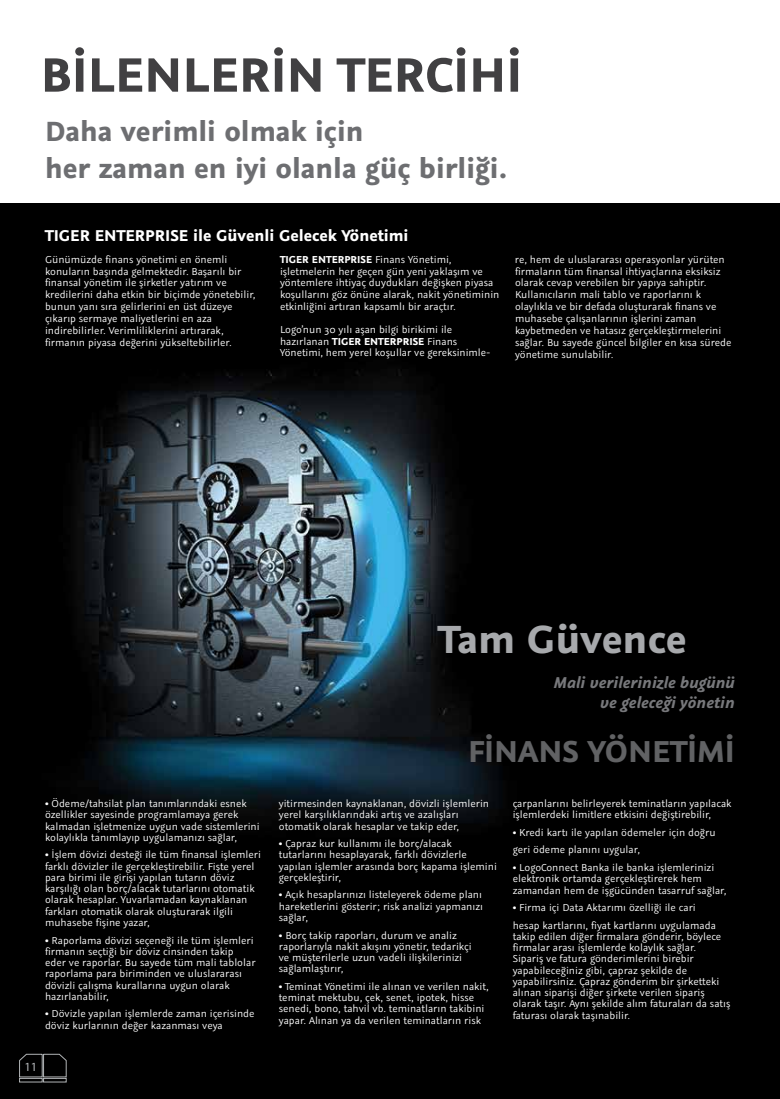
<style>
.page{position:relative;width:780px;height:1099px;background:#fff}
.page>*{position:absolute;margin:0;border:0;box-sizing:border-box;transform-origin:0 0}
.t1{font:700 53.75px "Graublau Sans";color:#414042}
.t2{font:700 43.75px "Graublau Sans";color:#a7a9ac}
.t3{font:700 33.75px "Graublau Sans";color:#616264}
.t4{font:700 31px/37.1px "Graublau Sans";color:#6d6e71}
.t5{font:700 17.5px "Graublau Sans";color:#fff}
.t6{font:italic 700 17.5px/20.2px "Graublau Sans";color:#77787b;text-align:right}
.t7{font:12.5px "Myriad Pro";color:#b1b4b6}
.t8{font:11.25px/11.2px "Graublau Sans";color:#fff}
.s1{font-weight:700}
</style>
<div class="page">
<img style="left:0;top:204px;width:780px;height:894px">
<div style="left:19px;top:1078px;width:23px;height:4px;border:1px solid #b1b4b6"></div>
<svg style="left:19px;top:1053px;width:48px;height:24px"></svg>
<div style="left:43px;top:1078px;width:23px;height:4px;border:1px solid #b1b4b6"></div>
<h1 class="t1" style="left:41px;top:42px;width:483px">BİLENLERİN TERCİHİ</h1>
<h3 class="t4" style="left:45px;top:113px;width:463px">Daha verimli olmak için<br>her zaman en iyi olanla güç birliği.</h3>
<h3 class="t5" style="left:45px;top:224px;width:365px">TIGER ENTERPRISE ile Güvenli Gelecek Yönetimi</h3>
<p class="t8" style="left:45px;top:253px;width:212px;line-height:11.9px">Günümüzde finans yönetimi en önemli konuların başında gelmektedir. Başarılı bir finansal yönetim ile şirketler yatırım ve kredilerini daha etkin bir biçimde yönetebilir, bunun yanı sıra gelirlerini en üst düzeye çıkarıp sermaye maliyetlerini en aza indirebilirler. Verimliliklerini artırarak, firmanın piyasa değerini yükseltebilirler.</p>
<p class="t8" style="left:280px;top:253px;width:221px;line-height:11.9px"><span class="s1">TIGER ENTERPRISE</span> Finans Yönetimi, işletmelerin her geçen gün yeni yaklaşım ve yöntemlere ihtiyaç duydukları değişken piyasa koşullarını göz önüne alarak, nakit yönetiminin etkinliğini artıran kapsamlı bir araçtır.</p>
<p class="t8" style="left:280px;top:323px;width:212px;line-height:11.9px">Logo’nun 30 yılı aşan bilgi birikimi ile hazırlanan <span class="s1">TIGER ENTERPRISE</span> Finans<br>Yönetimi, hem yerel koşullar ve gereksinimle-</p>
<p class="t8" style="left:515px;top:253px;width:218px;line-height:11.9px">re, hem de uluslararası operasyonlar yürüten firmaların tüm finansal ihtiyaçlarına eksiksiz olarak cevap verebilen bir yapıya sahiptir.<br>Kullanıcıların mali tablo ve raporlarını k olaylıkla ve bir defada oluşturarak finans ve muhasebe çalışanlarının işlerini zaman kaybetmeden ve hatasız gerçekleştirmelerini sağlar. Bu sayede güncel bilgiler en kısa sürede yönetime sunulabilir.</p>
<p class="t8" style="left:45px;top:798px;width:216px">• Ödeme/tahsilat plan tanımlarındaki esnek özellikler sayesinde programlamaya gerek kalmadan işletmenize uygun vade sistemlerini kolaylıkla tanımlayıp uygulamanızı sağlar,</p>
<p class="t8" style="left:45px;top:849px;width:217px">• İşlem dövizi desteği ile tüm finansal işlemleri farklı dövizler ile gerçekleştirebilir. Fişte yerel para birimi ile girişi yapılan tutarın döviz karşılığı olan borç/alacak tutarlarını otomatik olarak hesaplar. Yuvarlamadan kaynaklanan farkları otomatik olarak oluşturarak ilgili muhasebe fişine yazar,</p>
<p class="t8" style="left:45px;top:934px;width:212px">• Raporlama dövizi seçeneği ile tüm işlemleri firmanın seçtiği bir döviz cinsinden takip eder ve raporlar. Bu sayede tüm mali tablolar raporlama para biriminden ve uluslararası dövizli çalışma kurallarına uygun olarak hazırlanabilir,</p>
<p class="t8" style="left:45px;top:1008px;width:211px">• Dövizle yapılan işlemlerde zaman içerisinde döviz kurlarının değer kazanması veya</p>
<p class="t7" style="left:25px;top:1058px;width:14px">11</p>
<h2 class="t2" style="left:438px;top:611px;width:250px">Tam Güvence</h2>
<h3 class="t6" style="left:553px;top:671px;width:183px">Mali verilerinizle bugünü ve geleceği yönetin</h3>
<h3 class="t3" style="left:468px;top:731px;width:268px">FİNANS YÖNETİMİ</h3>
<p class="t8" style="left:279px;top:798px;width:212px">yitirmesinden kaynaklanan, dövizli işlemlerin yerel karşılıklarındaki artış ve azalışları otomatik olarak hesaplar ve takip eder,</p>
<p class="t8" style="left:279px;top:838px;width:219px">• Çapraz kur kullanımı ile borç/alacak tutarlarını hesaplayarak, farklı dövizlerle yapılan işlemler arasında borç kapama işlemini gerçekleştirir,</p>
<p class="t8" style="left:279px;top:889px;width:206px;text-align:justify">• Açık hesaplarınızı listeleyerek ödeme planı hareketlerini gösterir; risk analizi yapmanızı sağlar,</p>
<p class="t8" style="left:279px;top:929px;width:194px">• Borç takip raporları, durum ve analiz raporlarıyla nakit akışını yönetir, tedarikçi ve müşterilerle uzun vadeli ilişkilerinizi sağlamlaştırır,</p>
<p class="t8" style="left:279px;top:980px;width:211px">• Teminat Yönetimi ile alınan ve verilen nakit, teminat mektubu, çek, senet, ipotek, hisse senedi, bono, tahvil vb. teminatların takibini yapar. Alınan ya da verilen teminatların risk</p>
<p class="t8" style="left:512px;top:798px;width:220px">çarpanlarını belirleyerek teminatların yapılacak işlemlerdeki limitlere etkisini değiştirebilir,</p>
<p class="t8" style="left:512px;top:823px;width:204px;line-height:17.5px">• Kredi kartı ile yapılan ödemeler için doğru geri ödeme planını uygular,</p>
<p class="t8" style="left:512px;top:861px;width:215px">• LogoConnect Banka ile banka işlemlerinizi elektronik ortamda gerçekleştirerek hem zamandan hem de işgücünden tasarruf sağlar,</p>
<p class="t8" style="left:512px;top:898px;width:205px;line-height:17.5px">• Firma içi Data Aktarımı özelliği ile cari hesap kartlarını, fiyat kartlarını uygulamada</p>
<p class="t8" style="left:512px;top:930px;width:219px">takip edilen diğer firmalara gönderir, böylece firmalar arası işlemlerde kolaylık sağlar.<br>Sipariş ve fatura gönderimlerini birebir yapabileceğiniz gibi, çapraz şekilde de yapabilirsiniz. Çapraz gönderim bir şirketteki alınan siparişi diğer şirkete verilen sipariş olarak taşır. Aynı şekilde alım faturaları da satış faturası olarak taşınabilir.</p>
</div>
